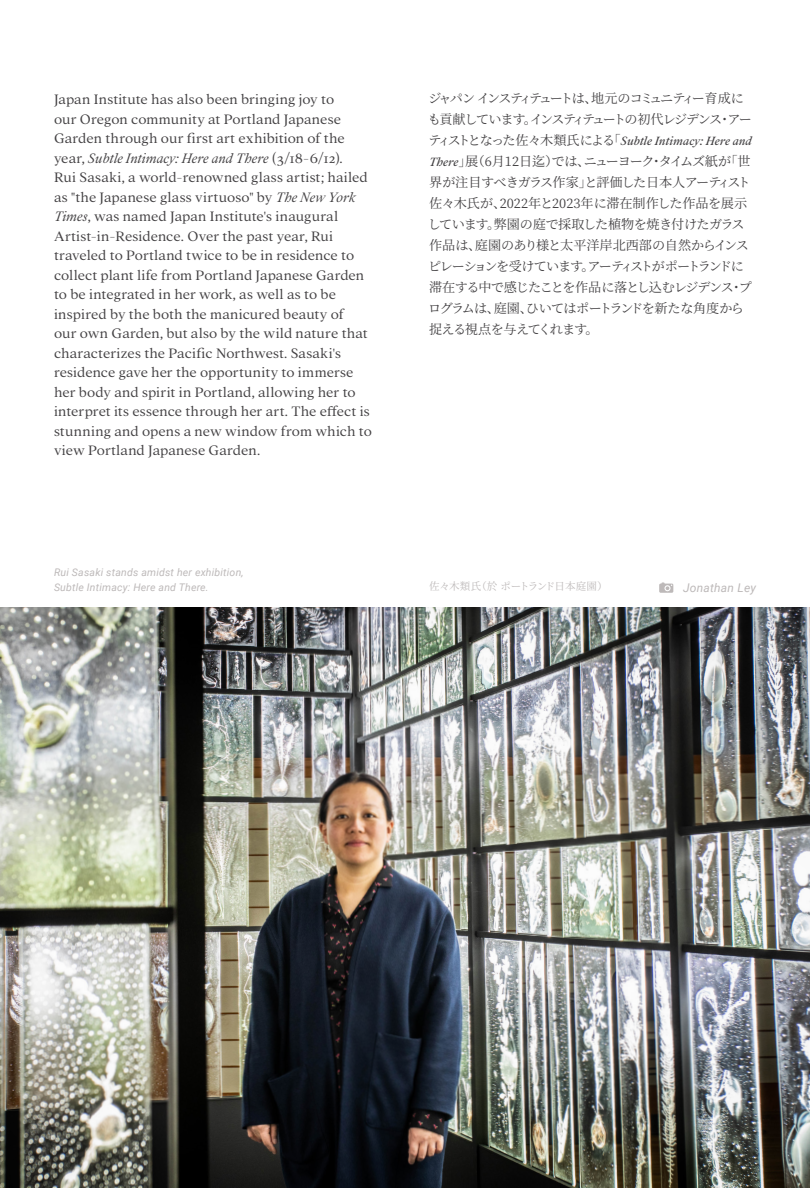
<style>
.page{position:relative;width:810px;height:1188px;background:#fff}
.page>*{position:absolute;margin:0;border:0;box-sizing:border-box;transform-origin:0 0}
.Body-E{font:300 15px/19.5px "Addington CF";letter-spacing:.005em;color:#424042}
.Body-J{font:13.2px/21px "Noto Serif CJ Kjp";letter-spacing:-.07em;color:#424042}
.t1{font:italic 12px "Roboto";letter-spacing:.02em;color:#bdb9b9}
.t2{font:italic 10.5px/15px "Roboto";letter-spacing:.02em;color:#bdb9b9}
.t3{font:10.5px "Noto Serif CJ Kjp";letter-spacing:-.025em;color:#bdb9b9}
.s1{font-style:italic}
.s2{font-family:"Addington CF";font-style:italic}
</style>
<div class="page">
<img style="left:0;top:608px;width:810px;height:580px">
<svg style="left:659px;top:582px;width:14px;height:11px"></svg>
<p class="Body-E" style="left:54px;top:90px;width:319px">Japan Institute has also been bringing joy to<br>our Oregon community at Portland Japanese Garden through our first art exhibition of the year, <span class="s1">Subtle Intimacy: Here and There</span> (3/18-6/12).<br>Rui Sasaki, a world-renowned glass artist; hailed as "the Japanese glass virtuoso" by <span class="s1">The New York Times</span>, was named Japan Institute's inaugural Artist-in-Residence. Over the past year, Rui traveled to Portland twice to be in residence to collect plant life from Portland Japanese Garden to be integrated in her work, as well as to be inspired by the both the manicured beauty of<br>our own Garden, but also by the wild nature that characterizes the Pacific Northwest. Sasaki's residence gave her the opportunity to immerse her body and spirit in Portland, allowing her to interpret its essence through her art. The effect is stunning and opens a new window from which to view Portland Japanese Garden.</p>
<p class="Body-J" style="left:428px;top:88px;width:326px">ジャパン インスティテュートは、地元のコミュニティー育成にも貢献しています。インスティテュートの初代レジデンス・アーティストとなった佐々木類氏による「<span class="s2">Subtle Intimacy: Here and<br>There</span>」展（6月12日迄）では、ニューヨーク・タイムズ紙が「世界が注目すべきガラス作家」と評価した日本人アーティスト佐々木氏が、2022年と2023年に滞在制作した作品を展示しています。弊園の庭で採取した植物を焼き付けたガラス作品は、庭園のあり様と太平洋岸北西部の自然からインスピレーションを受けています。アーティストがポートランドに滞在する中で感じたことを作品に落とし込むレジデンス・プログラムは、庭園、ひいてはポートランドを新たな角度から捉える視点を与えてくれます。</p>
<p class="t2" style="left:54px;top:565px;width:191px">Rui Sasaki stands amidst her exhibition,<br>Subtle Intimacy: Here and There.</p>
<p class="t3" style="left:429px;top:580px;width:180px">佐々木類氏（於 ポートランド日本庭園）</p>
<p class="t1" style="left:683px;top:579px;width:74px">Jonathan Ley</p>
</div>
